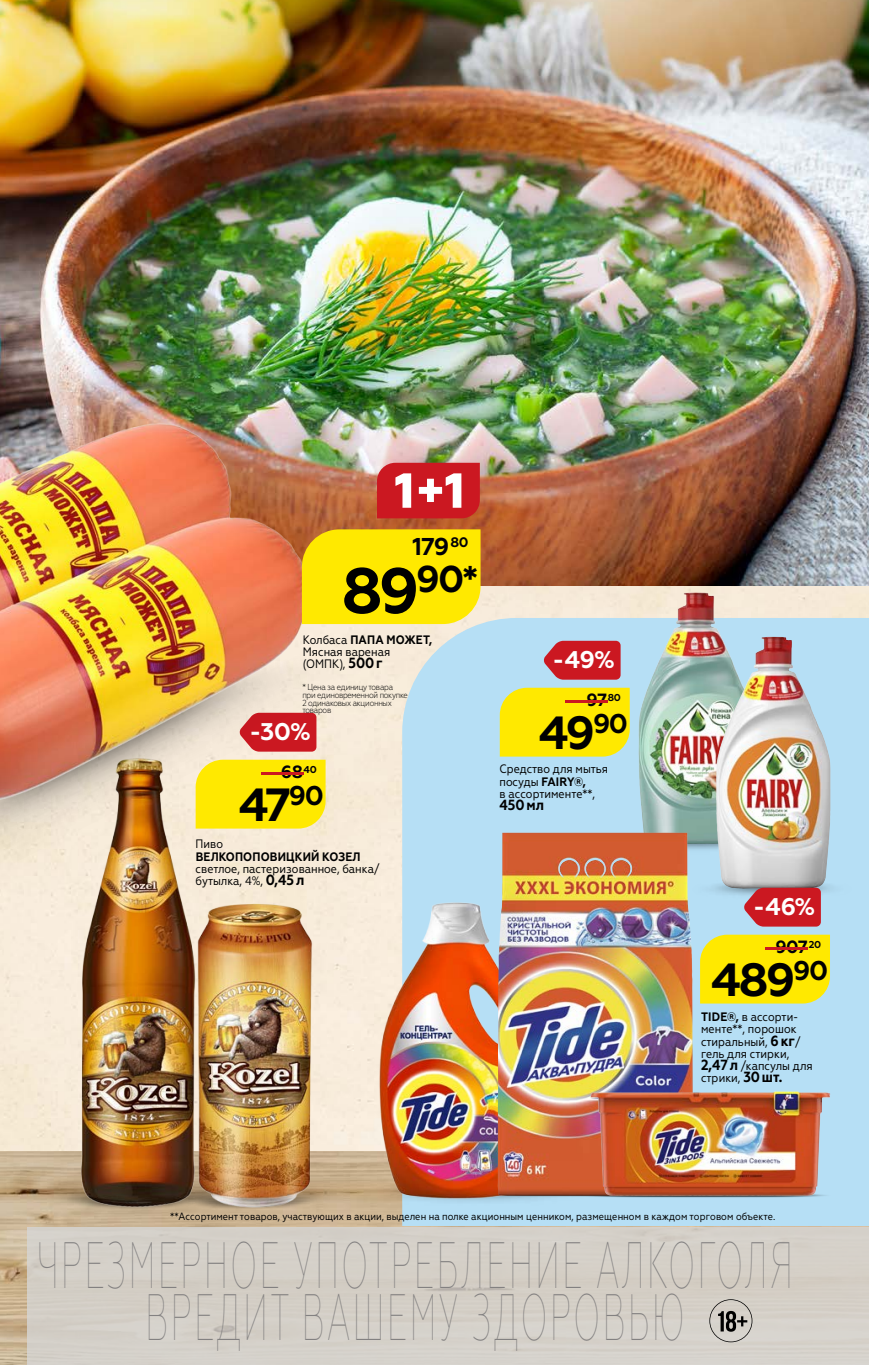
<style>
.page{position:relative;width:869px;height:1365px;background:#fff}
.page>*{position:absolute;margin:0;border:0;box-sizing:border-box;transform-origin:0 0}
.t1{font:100 65.45px/52px "Geometria Narrow";letter-spacing:.07em;color:#838181;text-align:center;scale:.56 1}
.t2{font:700 46.38px "Geometria";letter-spacing:-.06em;color:#000}
.t3{font:700 37.27px "Geometria";color:#000}
.t4{font:700 24.32px "Geometria";color:#000008}
.t5{font:700 24.15px "Geometria";color:#fff}
.t6{font:700 17.68px "Geometria";letter-spacing:-.035em;color:#000008}
.t7{font:700 14.7px "Geometria Narrow";color:#000}
.t8{font:12.25px/12.2px "Geometria Narrow";color:#000}
.t9{font:700 12.25px "Geometria Narrow";letter-spacing:.01em;color:#000}
.t10{font:10.5px "Geometria Narrow";color:#000}
.t11{font:700 9.97px "Geometria";color:#000008}
.t12{font:300 8.75px/7.9px "Geometria Narrow";letter-spacing:-.03em;color:#000}
.s1{font-size:63.88px}
.s2{font-weight:700}
.s3{font-weight:700;font-size:14.7px}
.s4{font-size:17.68px;color:#cb1821}
</style>
<div class="page">
<div style="left:0;top:585px;width:868px;height:566px;background:#f7ebda"></div>
<img style="left:0;top:1151px;width:868px;height:213px">
<div style="left:27px;top:1226px;width:841px;height:138px;background:#d5d0c8"></div>
<svg style="left:709px;top:1299px;width:43px;height:42px"></svg>
<div style="left:402px;top:618px;width:466px;height:607px;background:#b6dff5"></div>
<img style="left:573px;top:1176px;width:259px;height:33px">
<img style="left:464px;top:1195px;width:259px;height:13px">
<img style="left:0;top:1146px;width:45px;height:72px">
<img style="left:318px;top:1155px;width:63px;height:55px">
<img style="left:5px;top:1155px;width:68px;height:55px">
<img style="left:73px;top:972px;width:154px;height:241px">
<img style="left:181px;top:972px;width:137px;height:238px">
<img style="left:595px;top:822px;width:120px;height:41px">
<img style="left:638px;top:592px;width:114px;height:252px">
<img style="left:692px;top:868px;width:175px;height:41px">
<img style="left:715px;top:636px;width:115px;height:252px">
<img style="left:0;top:0;width:868px;height:585px">
<img style="left:356px;top:1177px;width:227px;height:28px">
<img style="left:374px;top:897px;width:167px;height:307px">
<img style="left:497px;top:832px;width:195px;height:364px">
<img style="left:590px;top:1091px;width:240px;height:104px">
<div style="left:499px;top:687px;width:130px;height:69px;background:#ffe900"></div>
<svg style="left:543px;top:640px;width:77px;height:39px;background:#c82f39"></svg>
<div style="left:699px;top:934px;width:130px;height:69px;background:#ffe900"></div>
<svg style="left:743px;top:887px;width:77px;height:39px;background:#c52b35"></svg>
<img style="left:0;top:624px;width:427px;height:348px">
<img style="left:0;top:498px;width:320px;height:387px">
<img style="left:0;top:358px;width:318px;height:509px">
<div style="left:302px;top:529px;width:178px;height:95px;background:#ffe900"></div>
<svg style="left:377px;top:462px;width:102px;height:56px"></svg>
<h3 class="t4" style="left:412px;top:532px;width:58px">179<sup>80</sup></h3>
<h3 class="t3" style="left:341px;top:556px;width:138px"><span class="s1">89</span>90*</h3>
<p class="t8" style="left:303px;top:633px;width:131px">Колбаса <span class="s2">ПАПА МОЖЕТ,<br></span>Мясная вареная (ОМПК), <span class="s3">500г</span></p>
<p class="t12" style="left:302px;top:682px;width:107px">* Цена за единицу товара при единовременной покупке<br>2 одинаковых акционных товаров</p>
<h3 class="t5" style="left:249px;top:717px;width:63px">-30%</h3>
<p class="t11" style="left:247px;top:763px;width:71px"><span class="s4">-</span>40</p>
<h3 class="t6" style="left:281px;top:761px;width:24px">68</h3>
<h2 class="t2" style="left:238px;top:776px;width:87px">47<sup>90</sup></h2>
<p class="t8" style="left:195px;top:837px;width:29px">Пиво</p>
<p class="t9" style="left:196px;top:849px;width:166px">ВЕЛКОПОПОВИЦКИЙ КОЗЕЛ</p>
<p class="t8" style="left:195px;top:862px;width:185px">светлое, пастеризованное, банка/ бутылка, 4%, <span class="s3">0,45л</span></p>
<h3 class="t5" style="left:552px;top:645px;width:64px">-49%</h3>
<p class="t11" style="left:551px;top:691px;width:71px"><span class="s4">-</span>80</p>
<h3 class="t6" style="left:586px;top:689px;width:22px">97</h3>
<h2 class="t2" style="left:538px;top:704px;width:91px">49<sup>90</sup></h2>
<p class="t8" style="left:499px;top:763px;width:110px">Средство для мытья посуды <span class="s2">FAIRY®,<br></span>в ассортименте**,</p>
<p class="t7" style="left:499px;top:796px;width:46px">450мл</p>
<h3 class="t5" style="left:752px;top:891px;width:64px">-46%</h3>
<p class="t11" style="left:751px;top:938px;width:71px"><span class="s4">-</span>20</p>
<h3 class="t6" style="left:775px;top:936px;width:34px">907</h3>
<h2 class="t2" style="left:710px;top:951px;width:119px">489<sup>90</sup></h2>
<p class="t8" style="left:700px;top:1010px;width:113px"><span class="s2">TIDE®,</span> в ассорти&shy;менте**, порошок стиральный, <span class="s3">6кг</span>/ гель для стирки,<br><span class="s3">2,47л</span> /капсулы для стрики, <span class="s3">30шт.</span></p>
<p class="t10" style="left:170px;top:1210px;width:606px">**Ассортимент товаров, участвующих в акции, выделен на полке акционным ценником, размещенном в каждом торговом объекте.</p>
<h1 class="t1" style="left:37px;top:1238px;width:1350px">ЧРЕЗМЕРНОЕ УПОТРЕБЛЕНИЕ АЛКОГОЛЯ<br>ВРЕДИТ ВАШЕМУ ЗДОРОВЬЮ</h1>
</div>
